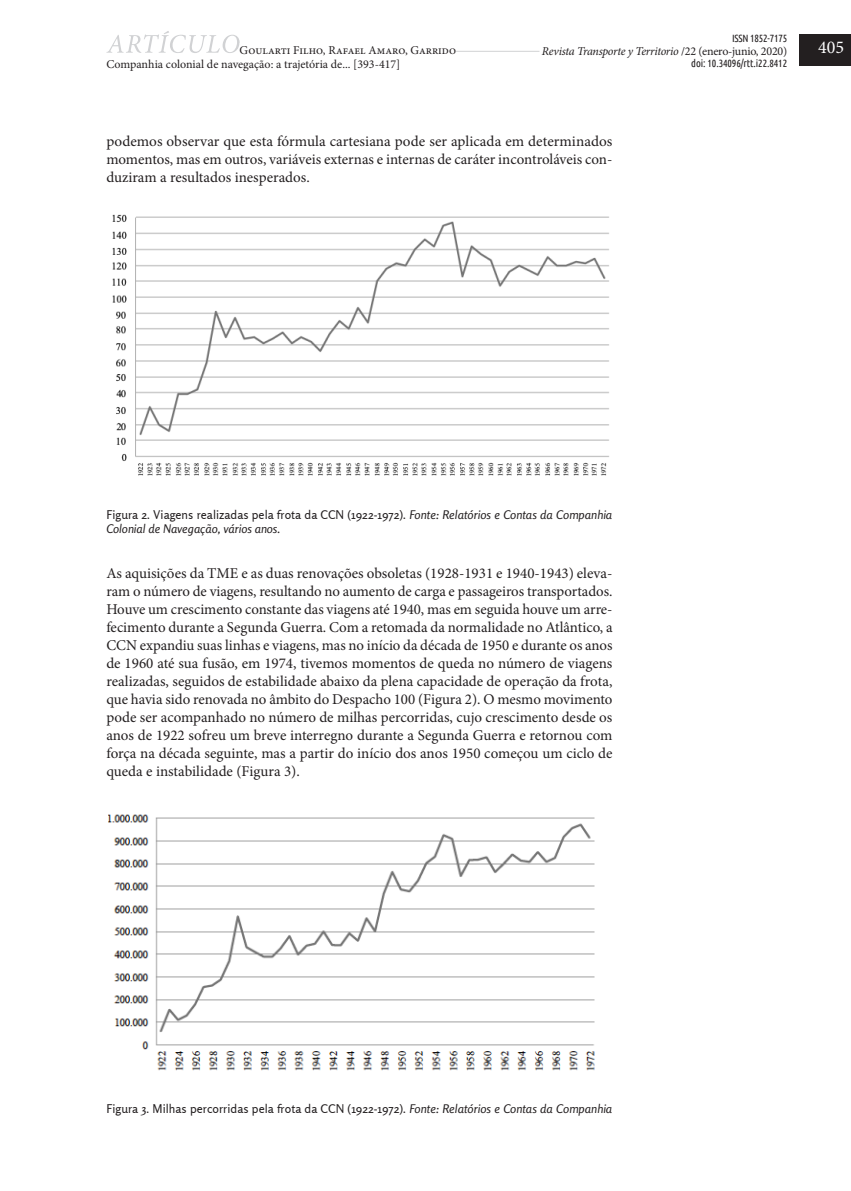
<style>
.page{position:relative;width:851px;height:1191px;background:#fff}
.page>*{position:absolute;margin:0;border:0;box-sizing:border-box;transform-origin:0 0}
.t1{font:18px "Minion Pro";color:#fff}
.art-texto-principal{font:15px/18px "Minion Pro";color:#231f20;text-align:justify}
.imagen-epigrafe{font:italic 12px/13.5px "Rosario";color:#231f20}
.t2{font:12px "Minion Pro";color:#231f20}
.imagen-epigrafe-2{font:12px "Rosario";color:#231f20}
.t3{font:italic 12px "Minion Pro";letter-spacing:-.025em;color:#231f20}
.t4{font:10.5px "Ubuntu Condensed";letter-spacing:-.01em;color:#231f20}
.s1{font-style:normal}
.s2{font-style:italic}
</style>
<div class="page">
<hr style="left:106px;top:51px;width:546px;height:1px;background:#d1d2d4">
<div style="left:539px;top:45px;width:248px;height:15px;background:#fff"></div>
<div style="left:799px;top:35px;width:51px;height:31px;background:#231f20"></div>
<svg style="left:106px;top:31px;width:133px;height:22px"></svg>
<div style="left:239px;top:43px;width:217px;height:15px;background:#fff"></div>
<img style="left:112px;top:214px;width:497px;height:262px">
<img style="left:108px;top:814px;width:487px;height:257px">
<p class="t4" style="left:732px;top:31px;width:57px">ISSN 1852-7175</p>
<p class="t3" style="left:542px;top:43px;width:247px">Revista Transporte y Territorio <span class="s1">/22 (enero-junio, 2020)</span></p>
<p class="t4" style="left:691px;top:57px;width:97px">doi: 10.34096/rtt.i22.8412</p>
<p class="t2" style="left:239px;top:42px;width:218px">Goularti Filho, Rafael Amaro, Garrido</p>
<p class="t1" style="left:818px;top:36px;width:27px">405</p>
<p class="t2" style="left:106px;top:56px;width:295px">Companhia colonial de navegação: a trajetória de... [393-417]</p>
<p class="art-texto-principal" style="left:106px;top:132px;width:507px">podemos observar que esta fórmula cartesiana pode ser aplicada em determinados momentos, mas em outros, variáveis externas e internas de caráter incontroláveis con&shy;duziram a resultados inesperados.</p>
<p class="imagen-epigrafe" style="left:106px;top:508px;width:507px"><span class="s1">Figura 2. Viagens realizadas pela frota da CCN (1922-1972).</span> Fonte: Relatórios e Contas da Companhia<br>Colonial de Navegação, vários anos.</p>
<p class="art-texto-principal" style="left:106px;top:564px;width:507px">As aquisições da TME e as duas renovações obsoletas (1928-1931 e 1940-1943) eleva&shy;ram o número de viagens, resultando no aumento de carga e passageiros transportados.<br>Houve um crescimento constante das viagens até 1940, mas em seguida houve um arre&shy;fecimento durante a Segunda Guerra. Com a retomada da normalidade no Atlântico, a CCN expandiu suas linhas e viagens, mas no início da década de 1950 e durante os anos de 1960 até sua fusão, em 1974, tivemos momentos de queda no número de viagens realizadas, seguidos de estabilidade abaixo da plena capacidade de operação da frota, que havia sido renovada no âmbito do Despacho 100 (Figura 2). O mesmo movimento pode ser acompanhado no número de milhas percorridas, cujo crescimento desde os anos de 1922 sofreu um breve interregno durante a Segunda Guerra e retornou com força na década seguinte, mas a partir do início dos anos 1950 começou um ciclo de queda e instabilidade (Figura 3).</p>
<p class="imagen-epigrafe-2" style="left:106px;top:1102px;width:507px">Figura 3. Milhas percorridas pela frota da CCN (1922-1972). <span class="s2">Fonte: Relatórios e Contas da Companhia</span></p>
</div>
